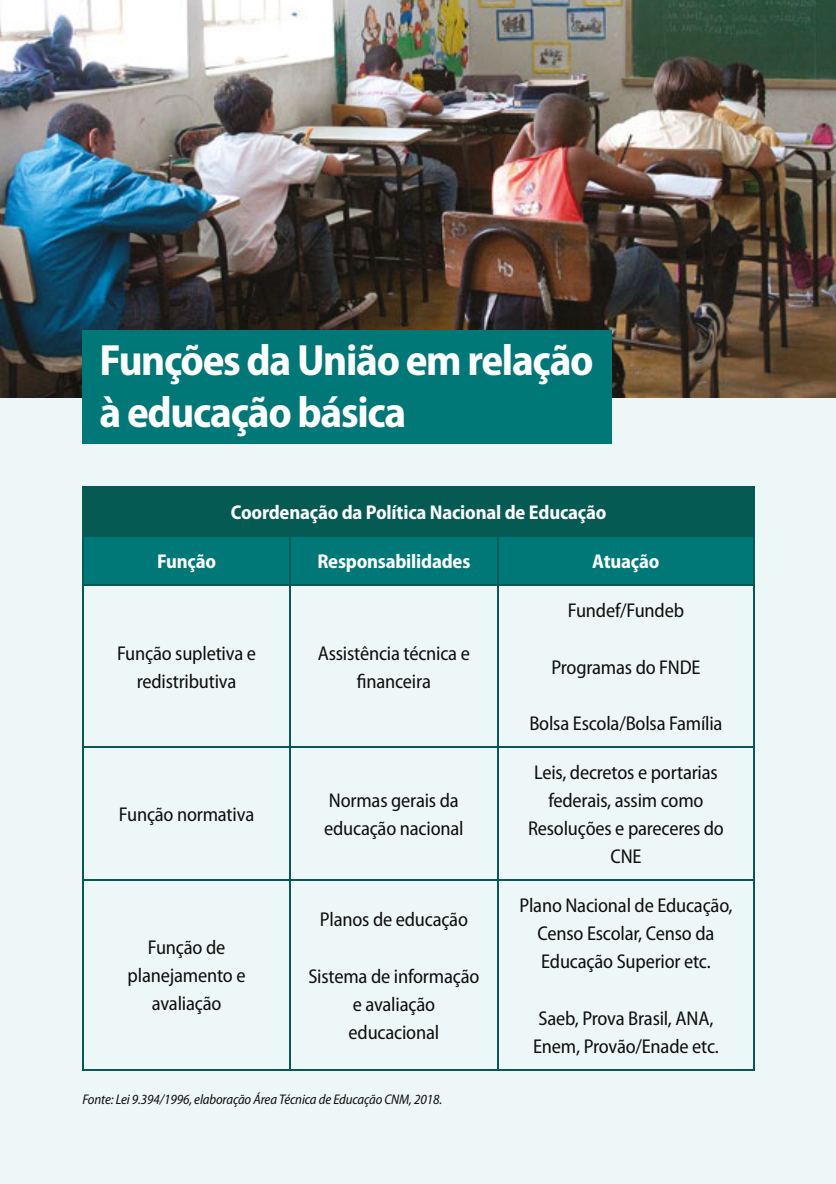
<style>
.page{position:relative;width:836px;height:1184px;background:#fff}
.page>*{position:absolute;margin:0;border:0;box-sizing:border-box;transform-origin:0 0}
.t1{font:700 semi-condensed 44px/52px "Myriad Pro";letter-spacing:-.03em;color:#fff}
.t2{font:semi-condensed 20px/28px "Myriad Pro";letter-spacing:-.01em;color:#0f0f0d;text-align:center}
.t3{font:700 semi-condensed 20px "Myriad Pro";letter-spacing:-.01em;color:#fff}
.t4{font:italic semi-condensed 14px "Myriad Pro";letter-spacing:-.01em;color:#0f0f0d}
</style>
<div class="page">
<div style="left:0;top:353px;width:835px;height:830px;background:#eef7f8"></div>
<img style="left:0;top:0;width:835px;height:398px">
<div style="left:82px;top:331px;width:529px;height:113px;background:#007877"></div>
<div style="left:83px;top:487px;width:671px;height:49px;background:#055a53"></div>
<div style="left:83px;top:536px;width:670px;height:48px;background:#007877"></div>
<hr style="left:82px;top:486px;width:208px;height:1px;background:#055a53">
<hr style="left:82px;top:487px;width:1px;height:48px;background:#055a53">
<hr style="left:290px;top:486px;width:464px;height:1px;background:#055a53">
<hr style="left:82px;top:535px;width:208px;height:1px;background:#055a53">
<hr style="left:82px;top:536px;width:1px;height:48px;background:#055a53">
<hr style="left:289px;top:536px;width:1px;height:48px;background:#055a53">
<hr style="left:497px;top:536px;width:1px;height:48px;background:#055a53">
<hr style="left:753px;top:536px;width:1px;height:48px;background:#055a53">
<hr style="left:82px;top:584px;width:208px;height:1px;background:#055a53">
<hr style="left:82px;top:585px;width:1px;height:161px;background:#055a53">
<hr style="left:290px;top:584px;width:207px;height:1px;background:#055a53">
<hr style="left:289px;top:585px;width:1px;height:161px;background:#055a53">
<hr style="left:497px;top:584px;width:257px;height:1px;background:#055a53">
<hr style="left:497px;top:585px;width:1px;height:161px;background:#055a53">
<hr style="left:753px;top:585px;width:1px;height:161px;background:#055a53">
<hr style="left:82px;top:746px;width:208px;height:1px;background:#055a53">
<hr style="left:82px;top:747px;width:1px;height:132px;background:#055a53">
<hr style="left:290px;top:746px;width:207px;height:1px;background:#055a53">
<hr style="left:289px;top:747px;width:1px;height:132px;background:#055a53">
<hr style="left:497px;top:746px;width:257px;height:1px;background:#055a53">
<hr style="left:497px;top:747px;width:1px;height:132px;background:#055a53">
<hr style="left:753px;top:747px;width:1px;height:132px;background:#055a53">
<hr style="left:82px;top:879px;width:208px;height:1px;background:#055a53">
<hr style="left:82px;top:880px;width:1px;height:189px;background:#055a53">
<hr style="left:290px;top:879px;width:207px;height:1px;background:#055a53">
<hr style="left:289px;top:880px;width:1px;height:189px;background:#055a53">
<hr style="left:497px;top:879px;width:257px;height:1px;background:#055a53">
<hr style="left:497px;top:880px;width:1px;height:189px;background:#055a53">
<hr style="left:753px;top:880px;width:1px;height:189px;background:#055a53">
<hr style="left:82px;top:1069px;width:672px;height:1px;background:#055a53">
<h1 class="t1" style="left:99px;top:338px;width:495px">Funções da União em relação à educação básica</h1>
<p class="t3" style="left:231px;top:505px;width:377px">Coordenação da Política Nacional de Educação</p>
<p class="t3" style="left:157px;top:554px;width:61px">Função</p>
<p class="t3" style="left:317px;top:554px;width:154px">Responsabilidades</p>
<p class="t3" style="left:592px;top:554px;width:69px">Atuação</p>
<p class="t2" style="left:117px;top:640px;width:140px">Função supletiva e redistributiva</p>
<p class="t2" style="left:317px;top:640px;width:154px">Assistência técnica e financeira</p>
<p class="t2" style="left:119px;top:802px;width:137px">Função normativa</p>
<p class="t2" style="left:128px;top:935px;width:119px">Função de planejamento e avaliação</p>
<p class="t2" style="left:324px;top:788px;width:141px;text-align:left">Normas gerais da educação nacional</p>
<p class="t2" style="left:319px;top:907px;width:150px">Planos de educação</p>
<p class="t2" style="left:308px;top:963px;width:172px">Sistema de informação e avaliação educacional</p>
<p class="t4" style="left:82px;top:1091px;width:361px">Fonte: Lei 9.394/1996, elaboração Área Técnica de Educação CNM, 2018.</p>
<p class="t2" style="left:567px;top:598px;width:118px">Fundef/Fundeb</p>
<p class="t2" style="left:551px;top:654px;width:150px">Programas do FNDE</p>
<p class="t2" style="left:529px;top:711px;width:195px">Bolsa Escola/Bolsa Família</p>
<p class="t2" style="left:528px;top:760px;width:197px">Leis, decretos e portarias federais, assim como<br>Resoluções e pareceres do<br>CNE</p>
<p class="t2" style="left:519px;top:893px;width:215px">Plano Nacional de Educação,<br>Censo Escolar, Censo da<br>Educação Superior etc.</p>
<p class="t2" style="left:533px;top:1005px;width:187px;text-align:left">Saeb, Prova Brasil, ANA,<br>Enem, Provão/Enade etc.</p>
</div>
